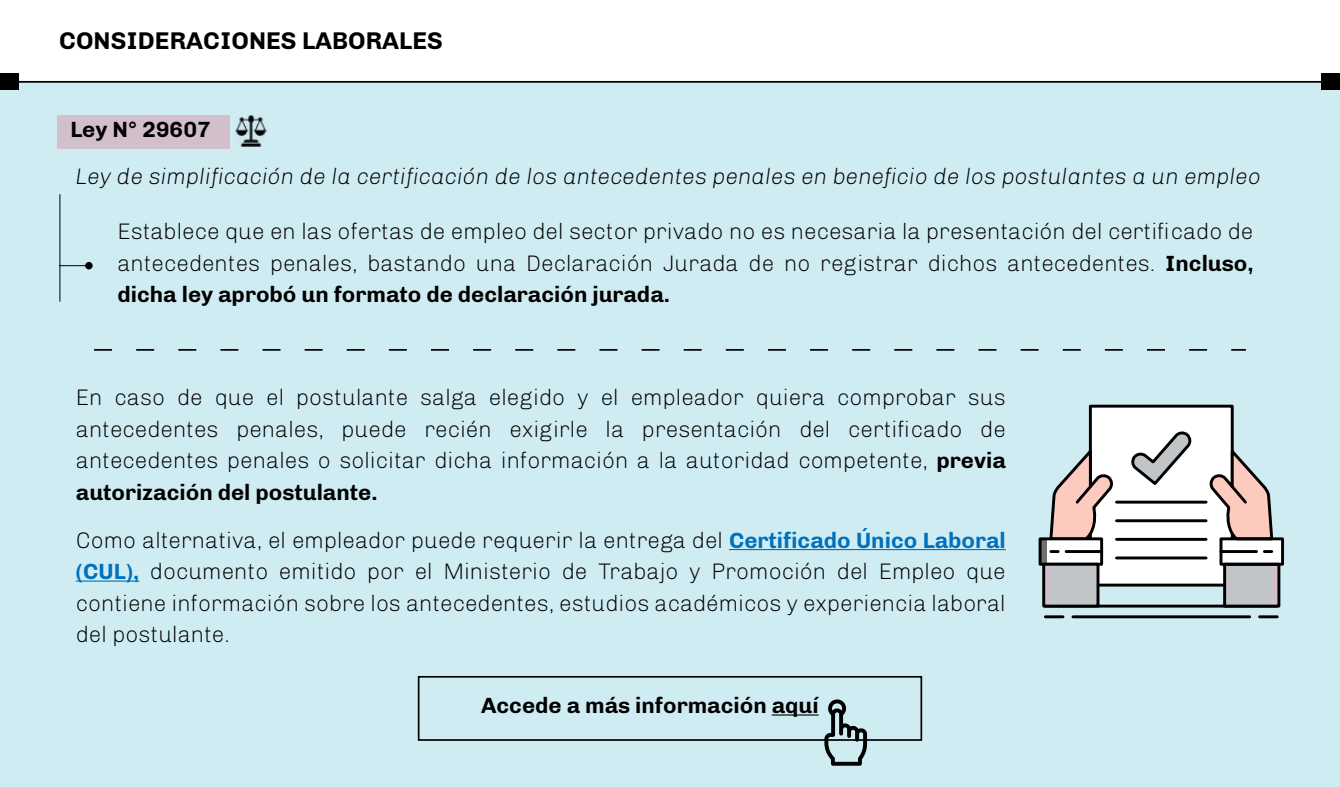
<style>
.page{position:relative;width:1340px;height:787px;background:#fff}
.page>*{position:absolute;margin:0;border:0;box-sizing:border-box;transform-origin:0 0}
.t1{font:700 24.75px "Chivo";color:#000}
.t2{font:100 22.5px/31.5px "Chivo";color:#000;text-align:justify}
.t3{font:italic 300 22.5px "Chivo";color:#000}
.t4{font:700 22.5px "Chivo";color:#000}
.s1{font-weight:700}
.s2{font-weight:700;color:#0071bc}
</style>
<div class="page">
<div style="left:0;top:82px;width:1339px;height:705px;background:#d0ecf3"></div>
<hr style="left:2px;top:81px;width:1320px;height:2px;background:#000">
<div style="left:0;top:73px;width:18px;height:17px;background:#000"></div>
<div style="left:1321px;top:73px;width:18px;height:17px;background:#000"></div>
<hr style="left:729px;top:549px;width:276px;height:1px;background:#0071bc">
<hr style="left:76px;top:580px;width:63px;height:1px;background:#0071bc">
<svg style="left:94px;top:349px;width:1151px;height:2px"></svg>
<div style="left:57px;top:115px;width:173px;height:34px;background:#d3bfcc"></div>
<img style="left:236px;top:115px;width:31px;height:31px">
<hr style="left:59px;top:194px;width:1px;height:108px;background:#000">
<hr style="left:59px;top:265px;width:30px;height:1px;background:#000">
<div style="left:85px;top:262px;width:8px;height:7px;background:#000;border-radius:50%"></div>
<div style="left:1090px;top:406px;width:142px;height:179px;background:#fff"></div>
<div style="left:1088px;top:405px;width:145px;height:181px;border:3px solid #000"></div>
<hr style="left:1045px;top:615px;width:17px;height:3px;background:#000">
<hr style="left:1259px;top:615px;width:18px;height:3px;background:#000">
<hr style="left:1072px;top:615px;width:177px;height:3px;background:#000">
<hr style="left:1045px;top:604px;width:232px;height:3px;background:#000">
<div style="left:1220px;top:539px;width:62px;height:25px;background:#fff"></div>
<div style="left:1224px;top:564px;width:54px;height:42px;background:#c1c5c8"></div>
<div style="left:1272px;top:564px;width:6px;height:42px;background:#d3bfcc"></div>
<div style="left:1223px;top:563px;width:57px;height:44px;border:3px solid #000"></div>
<svg style="left:1049px;top:447px;width:67px;height:95px"></svg>
<div style="left:1040px;top:539px;width:61px;height:25px;background:#fff"></div>
<div style="left:1040px;top:539px;width:6px;height:25px;background:#707070"></div>
<div style="left:1038px;top:537px;width:65px;height:29px;border:3px solid #000"></div>
<div style="left:1043px;top:564px;width:54px;height:42px;background:#c1c5c8"></div>
<div style="left:1043px;top:564px;width:7px;height:42px;background:#d3bfcc"></div>
<div style="left:1042px;top:563px;width:57px;height:44px;border:3px solid #000"></div>
<hr style="left:1066px;top:550px;width:35px;height:3px;background:#000">
<svg style="left:1050px;top:550px;width:8px;height:3px"></svg>
<svg style="left:1206px;top:447px;width:67px;height:94px"></svg>
<hr style="left:1220px;top:550px;width:36px;height:3px;background:#000">
<div style="left:1219px;top:537px;width:64px;height:29px;border:3px solid #000"></div>
<svg style="left:1264px;top:550px;width:7px;height:3px"></svg>
<svg style="left:1131px;top:431px;width:61px;height:54px"></svg>
<hr style="left:1116px;top:501px;width:90px;height:2px;background:#000">
<hr style="left:1116px;top:519px;width:90px;height:3px;background:#000">
<hr style="left:1116px;top:538px;width:90px;height:3px;background:#000">
<hr style="left:1116px;top:556px;width:90px;height:3px;background:#000">
<div style="left:418px;top:676px;width:504px;height:65px;border:2px solid #000"></div>
<hr style="left:771px;top:714px;width:47px;height:1px;background:#000">
<svg style="left:824px;top:699px;width:43px;height:66px"></svg>
<p class="t1" style="left:59px;top:26px;width:385px">CONSIDERACIONES LABORALES</p>
<p class="t4" style="left:70px;top:116px;width:142px">Ley N° 29607</p>
<p class="t3" style="left:76px;top:163px;width:1186px">Ley de simplificación de la certificación de los antecedentes penales en beneficio de los postulantes a un empleo</p>
<p class="t2" style="left:117px;top:214px;width:1137px">Establece que en las ofertas de empleo del sector privado no es necesaria la presentación del certificado de antecedentes penales, bastando una Declaración Jurada de no registrar dichos antecedentes. <span class="s1">Incluso, dicha ley aprobó un formato de declaración jurada.</span></p>
<p class="t2" style="left:76px;top:380px;width:931px">En caso de que el postulante salga elegido y el empleador quiera comprobar sus antecedentes penales, puede recién exigirle la presentación del certificado de antecedentes penales o solicitar dicha información a la autoridad competente, <span class="s1">previa autorización del postulante.</span></p>
<p class="t2" style="left:76px;top:523px;width:931px">Como alternativa, el empleador puede requerir la entrega del <span class="s2">Certificado Único Laboral (CUL),</span> documento emitido por el Ministerio de Trabajo y Promoción del Empleo que contiene información sobre los antecedentes, estudios académicos y experiencia laboral del postulante.</p>
<p class="t4" style="left:481px;top:692px;width:339px">Accede a más información aquí</p>
</div>
